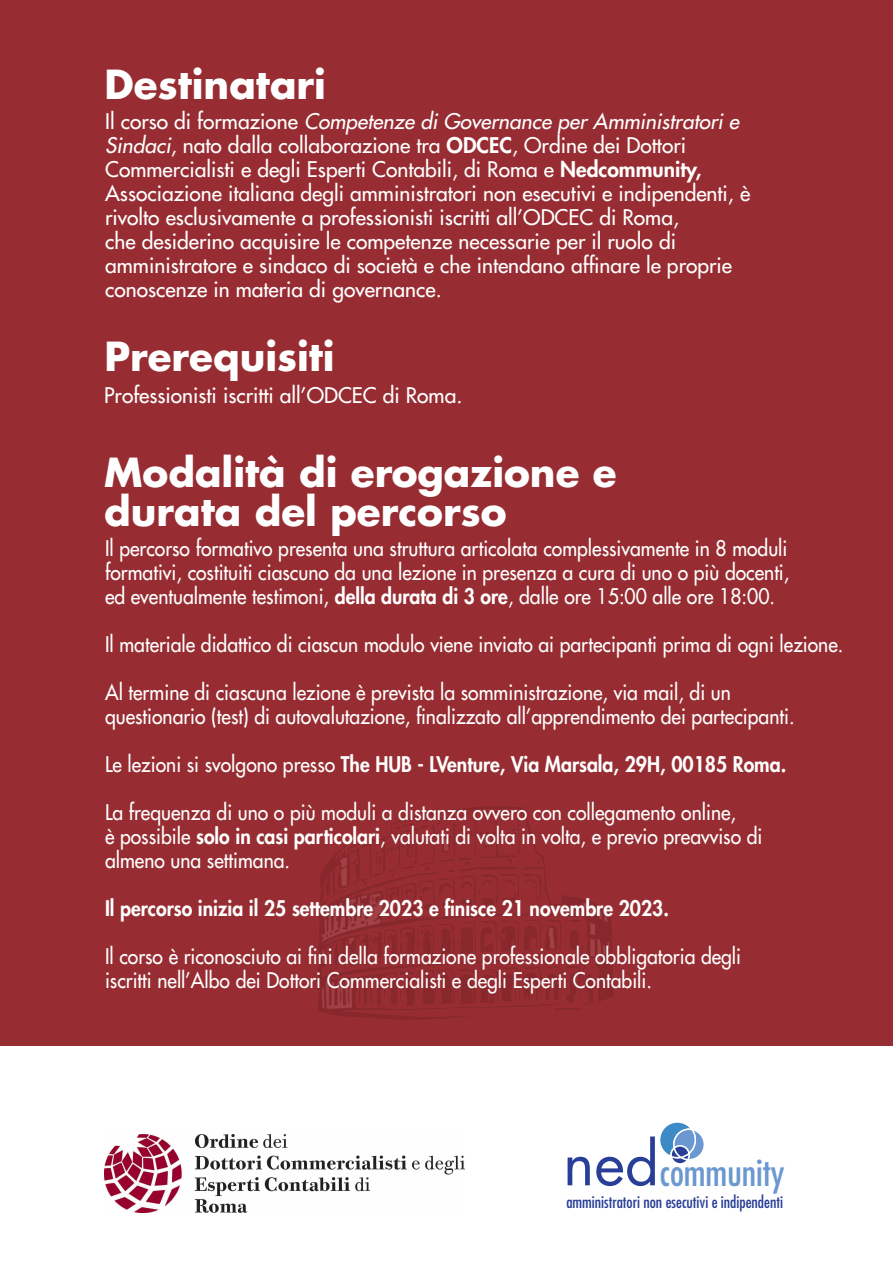
<style>
.page{position:relative;width:893px;height:1263px;background:#fff}
.page>*{position:absolute;margin:0;border:0;box-sizing:border-box;transform-origin:0 0}
.t1{font:59.1px "Futura Std";color:#283e97}
.t2{font:700 39px/39px "Futura Std";color:#fff}
.t3{font:condensed 36.9px "Futura Std";color:#6b98d0}
.t4{font:500 21px/24px "Futura Std";color:#fff;scale:.92 1}
.t5{font:500 21px/24px "Futura Std";color:#fff}
.t6{font:800 21px "Futura Std";color:#fff;scale:.92 1}
.t7{font:condensed 16.35px "Futura Std";color:#283e97}
.s1{font-style:italic}
.s2{font-weight:800}
.s3{font-weight:500}
</style>
<div class="page">
<div style="left:0;top:0;width:893px;height:1046px;background:#972d32"></div>
<img style="left:105px;top:1135px;width:360px;height:77px">
<svg style="left:660px;top:1122px;width:44px;height:42px"></svg>
<img style="left:316px;top:806px;width:298px;height:213px">
<h2 class="t2" style="left:105px;top:64px;width:223px">Destinatari</h2>
<p class="t5" style="left:105px;top:109px;width:647px">Il corso di formazione <span class="s1">Competenze di Governance per Amministratori e Sindaci</span>, nato dalla collaborazione tra <span class="s2">ODCEC</span>, Ordine dei Dottori Commercialisti e degli Esperti Contabili, di Roma e <span class="s2">Nedcommunity, </span>Associazione italiana degli amministratori non esecutivi e indipendenti, è rivolto esclusivamente a professionisti iscritti all’ODCEC di Roma,<br>che desiderino acquisire le competenze necessarie per il ruolo di amministratore e sindaco di società e che intendano affinare le proprie conoscenze in materia di governance.</p>
<h2 class="t2" style="left:104px;top:336px;width:232px">Prerequisiti</h2>
<p class="t5" style="left:104px;top:383px;width:360px">Professionisti iscritti all’ODCEC di Roma.</p>
<h2 class="t2" style="left:104px;top:453px;width:514px">Modalità di erogazione e durata del percorso</h2>
<p class="t4" style="left:105px;top:536px;width:745px;text-align:justify">Il percorso formativo presenta una struttura articolata complessivamente in 8 moduli formativi, costituiti ciascuno da una lezione in presenza a cura di uno o più docenti, ed eventualmente testimoni, <span class="s2">della durata di 3 ore</span>, dalle ore 15:00 alle ore 18:00.</p>
<p class="t4" style="left:105px;top:632px;width:804px">Il materiale didattico di ciascun modulo viene inviato ai partecipanti prima di ogni lezione.</p>
<p class="t4" style="left:105px;top:680px;width:751px">Al termine di ciascuna lezione è prevista la somministrazione, via mail, di un questionario (test) di autovalutazione, finalizzato all’apprendimento dei partecipanti.</p>
<p class="t6" style="left:105px;top:751px;width:742px"><span class="s3">Le lezioni si svolgono presso</span> The HUB - LVenture, Via Marsala, 29H, 00185 Roma.</p>
<p class="t4" style="left:105px;top:800px;width:716px">La frequenza di uno o più moduli a distanza ovvero con collegamento online,<br>è possibile <span class="s2">solo in casi particolari</span>, valutati di volta in volta, e previo preavviso di almeno una settimana.</p>
<p class="t6" style="left:105px;top:895px;width:614px">Il percorso inizia il 25 settembre 2023 e finisce 21 novembre 2023.</p>
<p class="t4" style="left:105px;top:944px;width:693px">Il corso è riconosciuto ai fini della formazione professionale obbligatoria degli iscritti nell’Albo dei Dottori Commercialisti e degli Esperti Contabili.</p>
<h1 class="t1" style="left:563px;top:1126px;width:98px">ned</h1>
<h3 class="t3" style="left:660px;top:1150px;width:126px">community</h3>
<p class="t7" style="left:566px;top:1192px;width:218px">amministratori non esecutivi e indipendenti</p>
</div>
